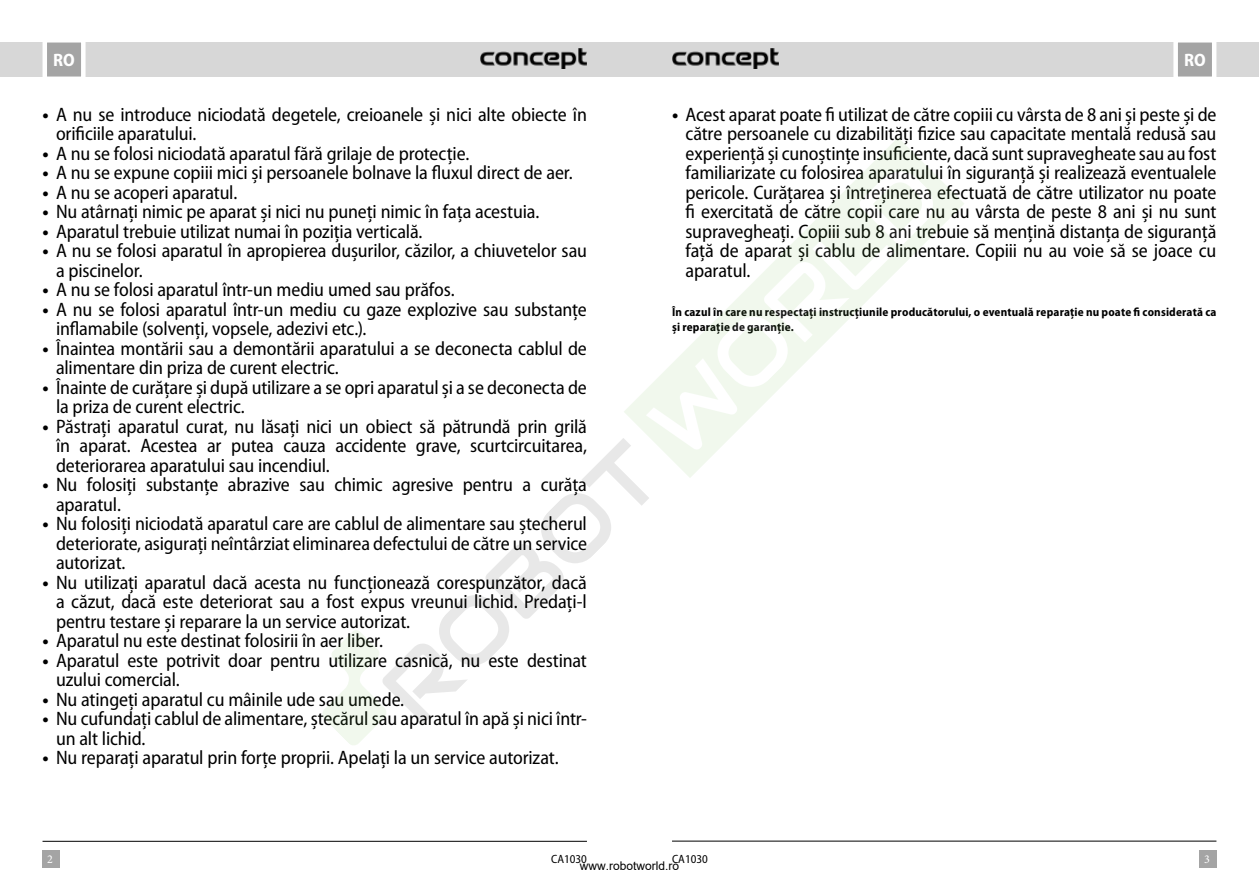
<style>
.page{position:relative;width:1259px;height:893px;background:#fff}
.page>*{position:absolute;margin:0;border:0;box-sizing:border-box;transform-origin:0 0}
.t1{font:semi-condensed 19.5px/19.5px "Myriad Pro";letter-spacing:-.01em;color:#000}
.t2{font:700 semi-condensed 18px "Myriad Pro";color:#fff}
.t3{font:700 semi-condensed 12px/15px "Myriad Pro";letter-spacing:.015em;color:#000}
.t4{font:12px "Arial";color:#000}
.t5{font:semi-condensed 12px "Myriad Pro";color:#000}
.t6{font:12px "Minion Pro";color:#fff}
.s1{font-weight:700}
</style>
<div class="page">
<div style="left:629px;top:43px;width:630px;height:34px;background:#d7d7d7"></div>
<div style="left:0;top:43px;width:629px;height:34px;background:#d7d7d7"></div>
<div style="left:43px;top:850px;width:17px;height:17px;background:#a4a4a4"></div>
<div style="left:1199px;top:850px;width:17px;height:17px;background:#a4a4a4"></div>
<svg style="left:1171px;top:42px;width:47px;height:35px;background:#bbb"></svg>
<svg style="left:40px;top:42px;width:48px;height:35px;background:#bcbcbc"></svg>
<hr style="left:672px;top:841px;width:544px;height:1px;background:#000">
<hr style="left:43px;top:841px;width:544px;height:1px;background:#000">
<img style="left:480px;top:48px;width:107px;height:21px">
<img style="left:672px;top:48px;width:106px;height:21px">
<svg style="left:875px;top:138px;width:89px;height:87px"></svg>
<svg style="left:323px;top:161px;width:620px;height:584px"></svg>
<p class="t2" style="left:53px;top:50px;width:23px">RO</p>
<p class="t2" style="left:1184px;top:50px;width:23px">RO</p>
<p class="t1" style="left:56px;top:105px;width:532px;text-indent:-13px"><span class="s1">•</span> A nu se introduce niciodată degetele, creioanele și nici alte obiecte în orificiile aparatului.</p>
<p class="t1" style="left:43px;top:144px;width:428px"><span class="s1">•</span> A nu se folosi niciodată aparatul fără grilaje de protecție.</p>
<p class="t1" style="left:43px;top:164px;width:531px"><span class="s1">•</span> A nu se expune copiii mici și persoanele bolnave la fluxul direct de aer.</p>
<p class="t1" style="left:43px;top:183px;width:196px"><span class="s1">•</span> A nu se acoperi aparatul.</p>
<p class="t1" style="left:43px;top:203px;width:498px"><span class="s1">•</span> Nu atârnați nimic pe aparat și nici nu puneți nimic în fața acestuia.</p>
<p class="t1" style="left:43px;top:222px;width:381px"><span class="s1">•</span> Aparatul trebuie utilizat numai în poziția verticală.</p>
<p class="t1" style="left:56px;top:242px;width:532px;text-indent:-14px"><span class="s1">•</span> A nu se folosi aparatul în apropierea dușurilor, căzilor, a chiuvetelor sau a piscinelor.</p>
<p class="t1" style="left:43px;top:281px;width:414px"><span class="s1">•</span> A nu se folosi aparatul într-un mediu umed sau prăfos.</p>
<p class="t1" style="left:56px;top:300px;width:532px;text-indent:-13px"><span class="s1">•</span> A nu se folosi aparatul într-un mediu cu gaze explozive sau substanțe inflamabile (solvenți, vopsele, adezivi etc.).</p>
<p class="t1" style="left:56px;top:339px;width:532px;text-indent:-13px"><span class="s1">•</span> Înaintea montării sau a demontării aparatului a se deconecta cablul de alimentare din priza de curent electric.</p>
<p class="t1" style="left:56px;top:378px;width:532px;text-indent:-13px"><span class="s1">•</span> Înainte de curățare și după utilizare a se opri aparatul și a se deconecta de la priza de curent electric.</p>
<p class="t1" style="left:56px;top:417px;width:532px;text-align:justify;text-indent:-14px"><span class="s1">•</span> Păstrați aparatul curat, nu lăsați nici un obiect să pătrundă prin grilă în aparat. Acestea ar putea cauza accidente grave, scurtcircuitarea, deteriorarea aparatului sau incendiul.</p>
<p class="t1" style="left:56px;top:476px;width:532px;text-indent:-13px"><span class="s1">•</span> Nu folosiți substanțe abrazive sau chimic agresive pentru a curăța aparatul.</p>
<p class="t1" style="left:56px;top:515px;width:532px;text-align:justify;text-indent:-14px"><span class="s1">•</span> Nu folosiți niciodată aparatul care are cablul de alimentare sau ștecherul deteriorate, asigurați neîntârziat eliminarea defectului de către un service autorizat.</p>
<p class="t1" style="left:56px;top:573px;width:532px;text-align:justify;text-indent:-13px"><span class="s1">•</span> Nu utilizați aparatul dacă acesta nu funcționează corespunzător, dacă a căzut, dacă este deteriorat sau a fost expus vreunui lichid. Predați-l pentru testare și reparare la un service autorizat.</p>
<p class="t1" style="left:43px;top:632px;width:342px"><span class="s1">•</span> Aparatul nu este destinat folosirii în aer liber.</p>
<p class="t1" style="left:56px;top:651px;width:532px;text-indent:-13px"><span class="s1">•</span> Aparatul este potrivit doar pentru utilizare casnică, nu este destinat uzului comercial.</p>
<p class="t1" style="left:43px;top:690px;width:363px"><span class="s1">•</span> Nu atingeți aparatul cu mâinile ude sau umede.</p>
<p class="t1" style="left:56px;top:710px;width:532px;text-indent:-13px"><span class="s1">•</span> Nu cufundați cablul de alimentare, ștecărul sau aparatul în apă și nici într&shy;un alt lichid.</p>
<p class="t1" style="left:43px;top:749px;width:518px"><span class="s1">•</span> Nu reparați aparatul prin forțe proprii. Apelați la un service autorizat.</p>
<p class="t1" style="left:685px;top:105px;width:532px;text-align:justify;text-indent:-13px"><span class="s1">•</span> Acest aparat poate fi utilizat de către copiii cu vârsta de 8 ani și peste și de către persoanele cu dizabilități fizice sau capacitate mentală redusă sau experiență și cunoștințe insuficiente, dacă sunt supravegheate sau au fost familiarizate cu folosirea aparatului în siguranță și realizează eventualele pericole. Curățarea și întreținerea efectuată de către utilizator nu poate fi exercitată de către copii care nu au vârsta de peste 8 ani și nu sunt supravegheați. Copiii sub 8 ani trebuie să mențină distanța de siguranță față de aparat și cablu de alimentare. Copiii nu au voie să se joace cu aparatul.</p>
<p class="t3" style="left:672px;top:305px;width:546px">În cazul în care nu respectați instrucțiunile producătorului, o eventuală reparație nu poate fi considerată ca și reparație de garanție.</p>
<p class="t6" style="left:47px;top:852px;width:7px">2</p>
<p class="t5" style="left:551px;top:852px;width:37px">CA1030</p>
<p class="t5" style="left:672px;top:852px;width:37px">CA1030</p>
<p class="t6" style="left:1204px;top:852px;width:7px">3</p>
<p class="t4" style="left:580px;top:857px;width:101px">www.robotworld.ro</p>
</div>
